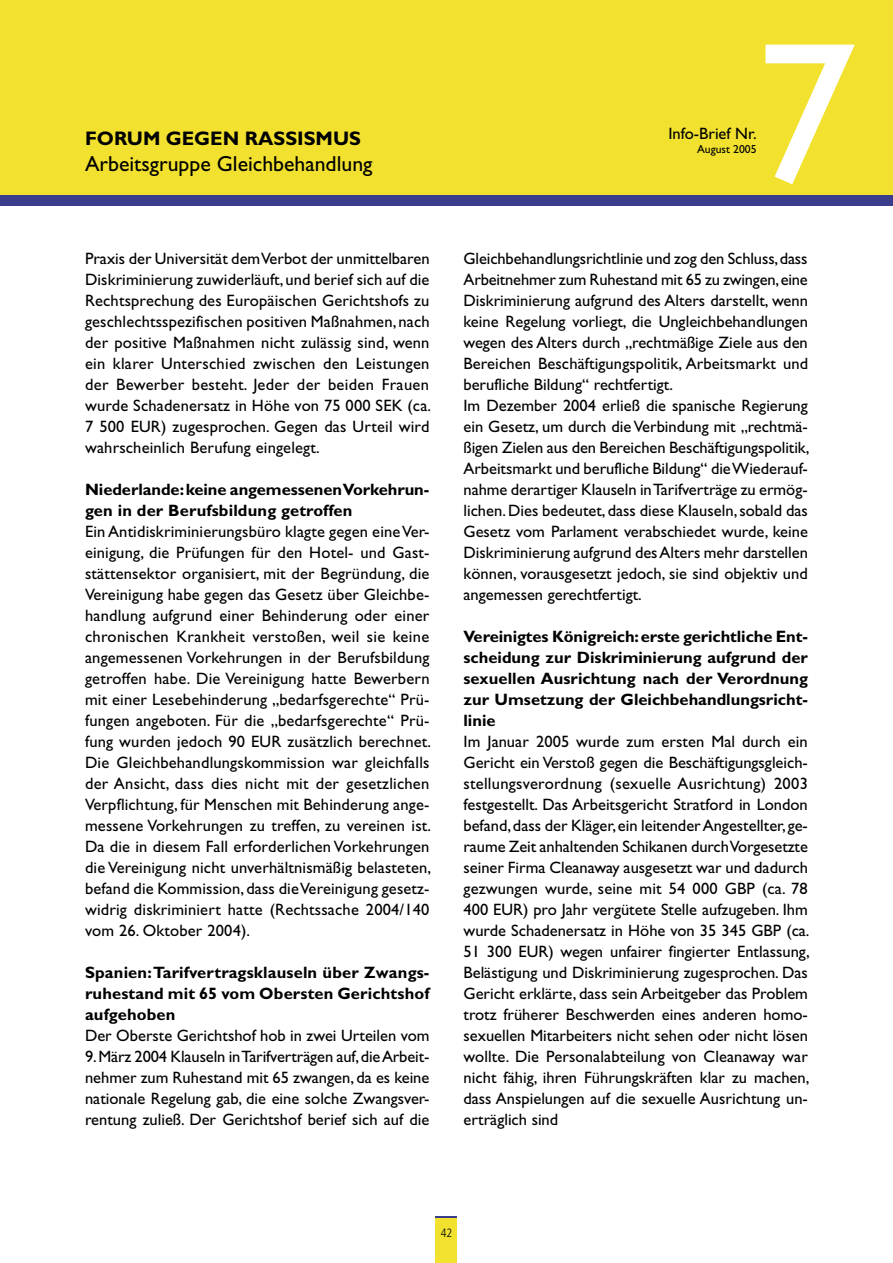
<style>
.page{position:relative;width:893px;height:1263px;background:#fff}
.page>*{position:absolute;margin:0;border:0;box-sizing:border-box;transform-origin:0 0}
.t1{font:202.2px "Gill Sans";color:#fff}
.t2{font:21.75px "Gill Sans";color:#000}
.t3{font:700 19.65px "Gill Sans";color:#000}
.t4{font:16.5px/21px "Gill Sans";color:#000;text-align:justify}
.t5{font:700 16.5px/21px "Gill Sans";color:#000;text-align:justify}
.t6{font:300 condensed 12px "Frutiger";color:#000}
.t7{font:11.7px "Gill Sans";color:#000}
</style>
<div class="page">
<div style="left:0;top:0;width:893px;height:200px;background:#f2e22f"></div>
<div style="left:0;top:196px;width:893px;height:10px;background:#3a3d8c"></div>
<div style="left:436px;top:1216px;width:21px;height:47px;background:#f2e22f"></div>
<hr style="left:436px;top:1216px;width:21px;height:2px;background:#3a3d8c">
<p class="t3" style="left:85px;top:127px;width:277px">FORUM GEGEN RASSISMUS</p>
<h2 class="t2" style="left:85px;top:151px;width:289px">Arbeitsgruppe Gleichbehandlung</h2>
<p class="t4" style="left:85px;top:248px;width:348px;text-align:left">Praxis der Universität dem Verbot der unmittelbaren Diskriminierung zuwiderläuft, und berief sich auf die Rechtsprechung des Europäischen Gerichtshofs zu geschlechtsspezifischen positiven Maßnahmen, nach der positive Maßnahmen nicht zulässig sind, wenn ein klarer Unterschied zwischen den Leistungen der Bewerber besteht. Jeder der beiden Frauen wurde Schadenersatz in Höhe von 75 000 SEK (ca.<br>7 500 EUR) zugesprochen. Gegen das Urteil wird wahrscheinlich Berufung eingelegt.</p>
<p class="t5" style="left:85px;top:479px;width:346px">Niederlande: keine angemessenen Vorkehrun&shy;gen in der Berufsbildung getroffen</p>
<p class="t4" style="left:85px;top:521px;width:348px">Ein Antidiskriminierungsbüro klagte gegen eine Ver&shy;einigung, die Prüfungen für den Hotel- und Gast&shy;stättensektor organisiert, mit der Begründung, die Vereinigung habe gegen das Gesetz über Gleichbe&shy;handlung aufgrund einer Behinderung oder einer chronischen Krankheit verstoßen, weil sie keine angemessenen Vorkehrungen in der Berufsbildung getroffen habe. Die Vereinigung hatte Bewerbern mit einer Lesebehinderung „bedarfsgerechte“ Prü&shy;fungen angeboten. Für die „bedarfsgerechte“ Prü&shy;fung wurden jedoch 90 EUR zusätzlich berechnet.<br>Die Gleichbehandlungskommission war gleichfalls der Ansicht, dass dies nicht mit der gesetzlichen Verpflichtung, für Menschen mit Behinderung ange&shy;messene Vorkehrungen zu treffen, zu vereinen ist.<br>Da die in diesem Fall erforderlichen Vorkehrungen die Vereinigung nicht unverhältnismäßig belasteten, befand die Kommission, dass die Vereinigung gesetz&shy;widrig diskriminiert hatte (Rechtssache 2004/140 vom 26. Oktober 2004).</p>
<p class="t5" style="left:85px;top:962px;width:346px">Spanien: Tarifvertragsklauseln über Zwangs&shy;ruhestand mit 65 vom Obersten Gerichtshof aufgehoben</p>
<p class="t4" style="left:85px;top:1025px;width:346px">Der Oberste Gerichtshof hob in zwei Urteilen vom</p>
<p class="t4" style="left:85px;top:1046px;width:346px">9. März 2004 Klauseln in Tarifverträgen auf, die Arbeit&shy;nehmer zum Ruhestand mit 65 zwangen, da es keine nationale Regelung gab, die eine solche Zwangsver&shy;rentung zuließ. Der Gerichtshof berief sich auf die</p>
<p class="t4" style="left:668px;top:123px;width:90px">Info-Brief Nr.</p>
<p class="t7" style="left:697px;top:142px;width:61px">August 2005</p>
<h1 class="t1" style="left:756px;top:-2px;width:103px">7</h1>
<p class="t4" style="left:463px;top:248px;width:347px;text-align:left">Gleichbehandlungsrichtlinie und zog den Schluss, dass Arbeitnehmer zum Ruhestand mit 65 zu zwingen, eine Diskriminierung aufgrund des Alters darstellt, wenn keine Regelung vorliegt, die Ungleichbehandlungen wegen des Alters durch „rechtmäßige Ziele aus den Bereichen Beschäftigungspolitik, Arbeitsmarkt und berufliche Bildung“ rechtfertigt.<br>Im Dezember 2004 erließ die spanische Regierung ein Gesetz, um durch die Verbindung mit „rechtmä&shy;ßigen Zielen aus den Bereichen Beschäftigungspolitik, Arbeitsmarkt und berufliche Bildung“ die Wiederauf&shy;nahme derartiger Klauseln in Tarifverträge zu ermög&shy;lichen. Dies bedeutet, dass diese Klauseln, sobald das Gesetz vom Parlament verabschiedet wurde, keine Diskriminierung aufgrund des Alters mehr darstellen können, vorausgesetzt jedoch, sie sind objektiv und angemessen gerechtfertigt.</p>
<p class="t5" style="left:463px;top:626px;width:346px">Vereinigtes Königreich: erste gerichtliche Ent&shy;scheidung zur Diskriminierung aufgrund der sexuellen Ausrichtung nach der Verordnung zur Umsetzung der Gleichbehandlungsricht&shy;linie</p>
<p class="t4" style="left:463px;top:731px;width:348px">Im Januar 2005 wurde zum ersten Mal durch ein Gericht ein Verstoß gegen die Beschäftigungsgleich&shy;stellungsverordnung (sexuelle Ausrichtung) 2003 festgestellt. Das Arbeitsgericht Stratford in London befand, dass der Kläger, ein leitender Angestellter, ge&shy;raume Zeit anhaltenden Schikanen durch Vorgesetzte seiner Firma Cleanaway ausgesetzt war und dadurch gezwungen wurde, seine mit 54 000 GBP (ca. 78<br>400 EUR) pro Jahr vergütete Stelle aufzugeben. Ihm wurde Schadenersatz in Höhe von 35 345 GBP (ca.<br>51 300 EUR) wegen unfairer fingierter Entlassung, Belästigung und Diskriminierung zugesprochen. Das Gericht erklärte, dass sein Arbeitgeber das Problem trotz früherer Beschwerden eines anderen homo&shy;sexuellen Mitarbeiters nicht sehen oder nicht lösen wollte. Die Personalabteilung von Cleanaway war nicht fähig, ihren Führungskräften klar zu machen, dass Anspielungen auf die sexuelle Ausrichtung un&shy;erträglich sind</p>
<p class="t6" style="left:441px;top:1226px;width:13px">42</p>
</div>
